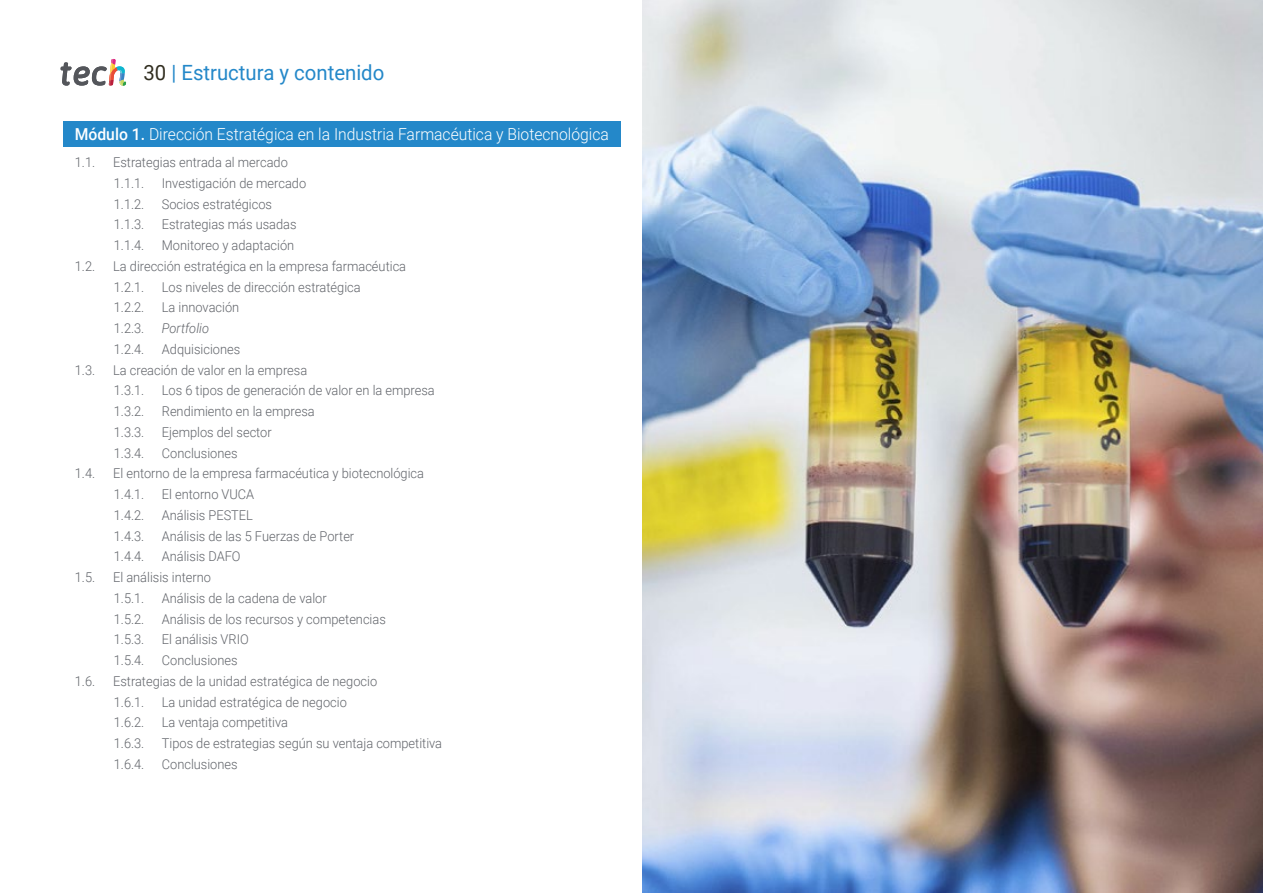
<style>
.page{position:relative;width:1263px;height:893px;background:#fff}
.page>*{position:absolute;margin:0;border:0;box-sizing:border-box;transform-origin:0 0}
.t1{font:21px "Roboto";color:#2488c9}
.t2{font:300 16.5px "Roboto";color:#fff;scale:.95 1}
.t3{font:300 13.5px/20.7px "Roboto";color:#61646a;scale:.95 1}
.t4{font:italic 300 13.5px "Roboto";color:#61646a;scale:.95 1}
.s1{color:#312e20}
.s2{font-weight:500}
</style>
<div class="page">
<img style="left:642px;top:0;width:621px;height:893px">
<div style="left:64px;top:121px;width:557px;height:25px;background:#2488c9"></div>
<svg style="left:61px;top:59px;width:65px;height:27px"></svg>
<h1 class="t1" style="left:144px;top:57px;width:242px"><span class="s1">30</span> | Estructura y contenido</h1>
<p class="t2" style="left:75px;top:123px;width:564px"><span class="s2">Módulo 1.</span> Dirección Estratégica en la Industria Farmacéutica y Biotecnológica</p>
<p class="t3" style="left:75px;top:151px;width:23px">1.1.</p>
<p class="t3" style="left:113px;top:151px;width:185px">Estrategias entrada al mercado<br>1.1.1.</p>
<p class="t3" style="left:162px;top:172px;width:153px">Investigación de mercado</p>
<p class="t3" style="left:114px;top:193px;width:34px">1.1.2.</p>
<p class="t3" style="left:162px;top:193px;width:118px">Socios estratégicos</p>
<p class="t3" style="left:114px;top:214px;width:34px">1.1.3.</p>
<p class="t3" style="left:162px;top:214px;width:143px">Estrategias más usadas</p>
<p class="t3" style="left:114px;top:234px;width:34px">1.1.4.</p>
<p class="t3" style="left:162px;top:234px;width:141px">Monitoreo y adaptación</p>
<p class="t3" style="left:75px;top:255px;width:23px">1.2.</p>
<p class="t3" style="left:113px;top:255px;width:310px">La dirección estratégica en la empresa farmacéutica<br>1.2.1.</p>
<p class="t3" style="left:162px;top:276px;width:211px">Los niveles de dirección estratégica</p>
<p class="t3" style="left:114px;top:297px;width:34px">1.2.2.</p>
<p class="t3" style="left:162px;top:297px;width:83px">La innovación</p>
<p class="t3" style="left:114px;top:317px;width:34px">1.2.3.</p>
<p class="t4" style="left:162px;top:319px;width:51px">Portfolio</p>
<p class="t3" style="left:114px;top:338px;width:34px">1.2.4.</p>
<p class="t3" style="left:162px;top:338px;width:84px">Adquisiciones</p>
<p class="t3" style="left:75px;top:359px;width:23px">1.3.</p>
<p class="t3" style="left:113px;top:359px;width:206px">La creación de valor en la empresa<br>1.3.1.</p>
<p class="t3" style="left:162px;top:380px;width:289px">Los 6 tipos de generación de valor en la empresa</p>
<p class="t3" style="left:114px;top:400px;width:34px">1.3.2.</p>
<p class="t3" style="left:162px;top:400px;width:163px">Rendimiento en la empresa</p>
<p class="t3" style="left:114px;top:421px;width:34px">1.3.3.</p>
<p class="t3" style="left:162px;top:421px;width:117px">Ejemplos del sector</p>
<p class="t3" style="left:114px;top:442px;width:34px">1.3.4.</p>
<p class="t3" style="left:162px;top:442px;width:81px">Conclusiones</p>
<p class="t3" style="left:75px;top:463px;width:23px">1.4.</p>
<p class="t3" style="left:113px;top:463px;width:329px">El entorno de la empresa farmacéutica y biotecnológica<br>1.4.1.</p>
<p class="t3" style="left:162px;top:483px;width:99px">El entorno VUCA</p>
<p class="t3" style="left:114px;top:504px;width:34px">1.4.2.</p>
<p class="t3" style="left:162px;top:504px;width:97px">Análisis PESTEL</p>
<p class="t3" style="left:114px;top:525px;width:34px">1.4.3.</p>
<p class="t3" style="left:162px;top:525px;width:204px">Análisis de las 5 Fuerzas de Porter</p>
<p class="t3" style="left:114px;top:546px;width:34px">1.4.4.</p>
<p class="t3" style="left:162px;top:546px;width:84px">Análisis DAFO</p>
<p class="t3" style="left:75px;top:566px;width:23px">1.5.</p>
<p class="t3" style="left:113px;top:566px;width:105px">El análisis interno<br>1.5.1.</p>
<p class="t3" style="left:162px;top:587px;width:175px">Análisis de la cadena de valor</p>
<p class="t3" style="left:114px;top:608px;width:34px">1.5.2.</p>
<p class="t3" style="left:162px;top:608px;width:237px">Análisis de los recursos y competencias</p>
<p class="t3" style="left:114px;top:629px;width:34px">1.5.3.</p>
<p class="t3" style="left:162px;top:629px;width:93px">El análisis VRIO</p>
<p class="t3" style="left:114px;top:649px;width:34px">1.5.4.</p>
<p class="t3" style="left:162px;top:649px;width:81px">Conclusiones</p>
<p class="t3" style="left:75px;top:670px;width:23px">1.6.</p>
<p class="t3" style="left:113px;top:670px;width:279px">Estrategias de la unidad estratégica de negocio<br>1.6.1.</p>
<p class="t3" style="left:162px;top:691px;width:196px">La unidad estratégica de negocio</p>
<p class="t3" style="left:114px;top:712px;width:34px">1.6.2.</p>
<p class="t3" style="left:162px;top:712px;width:134px">La ventaja competitiva</p>
<p class="t3" style="left:114px;top:732px;width:34px">1.6.3.</p>
<p class="t3" style="left:162px;top:732px;width:297px">Tipos de estrategias según su ventaja competitiva</p>
<p class="t3" style="left:114px;top:753px;width:34px">1.6.4.</p>
<p class="t3" style="left:162px;top:753px;width:81px">Conclusiones</p>
</div>
